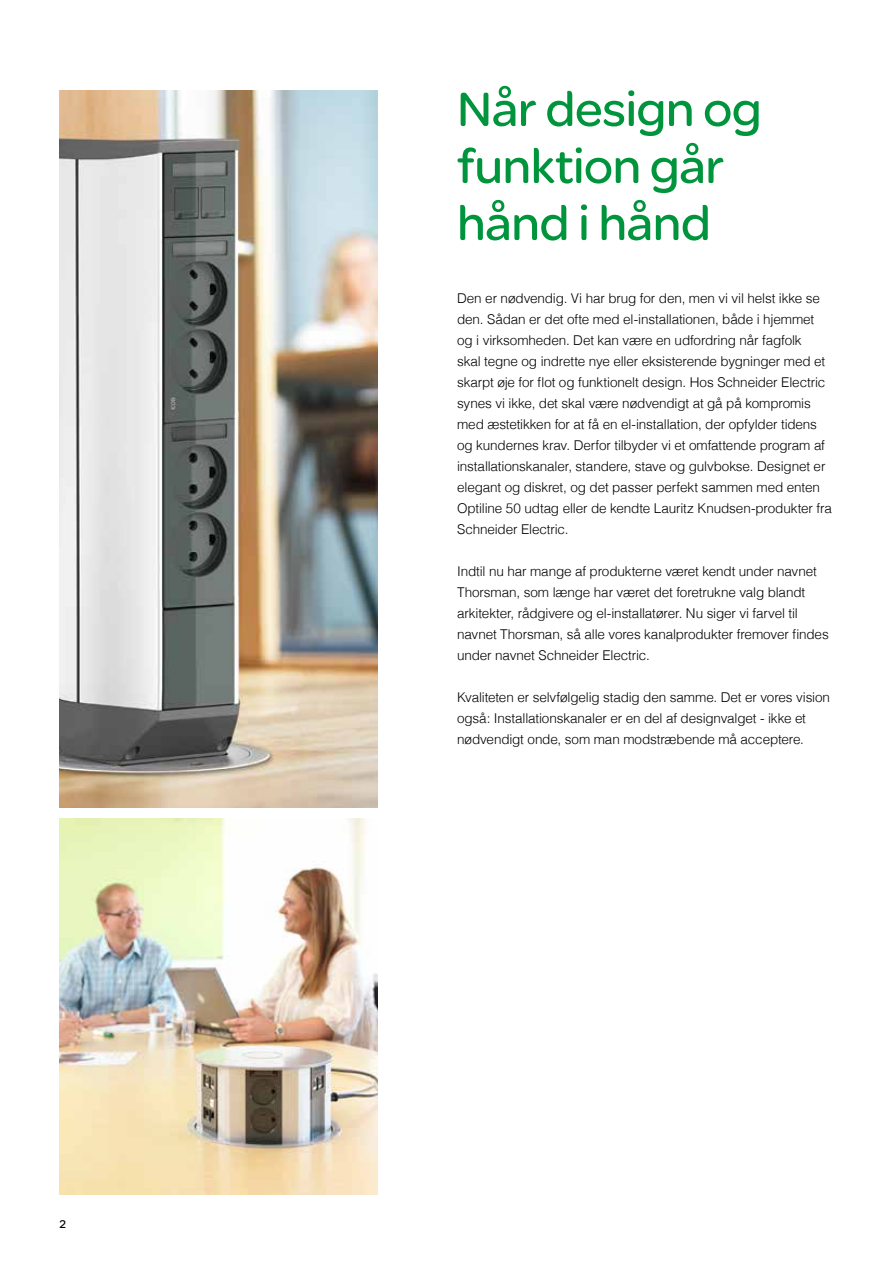
<style>
.page{position:relative;width:893px;height:1263px;background:#fff}
.page>*{position:absolute;margin:0;border:0;box-sizing:border-box;transform-origin:0 0}
.t1{font:51px/57px "SE Optimist";letter-spacing:-.005em;color:#00953c}
.t2{font:300 13.5px/21px "Helvetica";letter-spacing:-.01em;color:#000}
.t3{font:12px "SE Optimist";color:#000}
</style>
<div class="page">
<img style="left:60px;top:819px;width:318px;height:376px">
<img style="left:60px;top:91px;width:318px;height:717px">
<p class="t3" style="left:60px;top:1215px;width:8px">2</p>
<h1 class="t1" style="left:457px;top:79px;width:306px">Når design og funktion går hånd i hånd</h1>
<p class="t2" style="left:457px;top:287px;width:376px">Den er nødvendig. Vi har brug for den, men vi vil helst ikke se den. Sådan er det ofte med el-installationen, både i hjemmet og i virksomheden. Det kan være en udfordring når fagfolk<br>skal tegne og indrette nye eller eksisterende bygninger med et skarpt øje for flot og funktionelt design. Hos Schneider Electric synes vi ikke, det skal være nødvendigt at gå på kompromis med æstetikken for at få en el-installation, der opfylder tidens og kundernes krav. Derfor tilbyder vi et omfattende program af installationskanaler, standere, stave og gulvbokse. Designet er elegant og diskret, og det passer perfekt sammen med enten Optiline 50 udtag eller de kendte Lauritz Knudsen-produkter fra Schneider Electric.</p>
<p class="t2" style="left:457px;top:560px;width:373px">Indtil nu har mange af produkterne været kendt under navnet Thorsman, som længe har været det foretrukne valg blandt arkitekter, rådgivere og el-installatører. Nu siger vi farvel til navnet Thorsman, så alle vores kanalprodukter fremover findes under navnet Schneider Electric.</p>
<p class="t2" style="left:457px;top:686px;width:374px">Kvaliteten er selvfølgelig stadig den samme. Det er vores vision også: Installationskanaler er en del af designvalget - ikke et nødvendigt onde, som man modstræbende må acceptere.</p>
</div>
